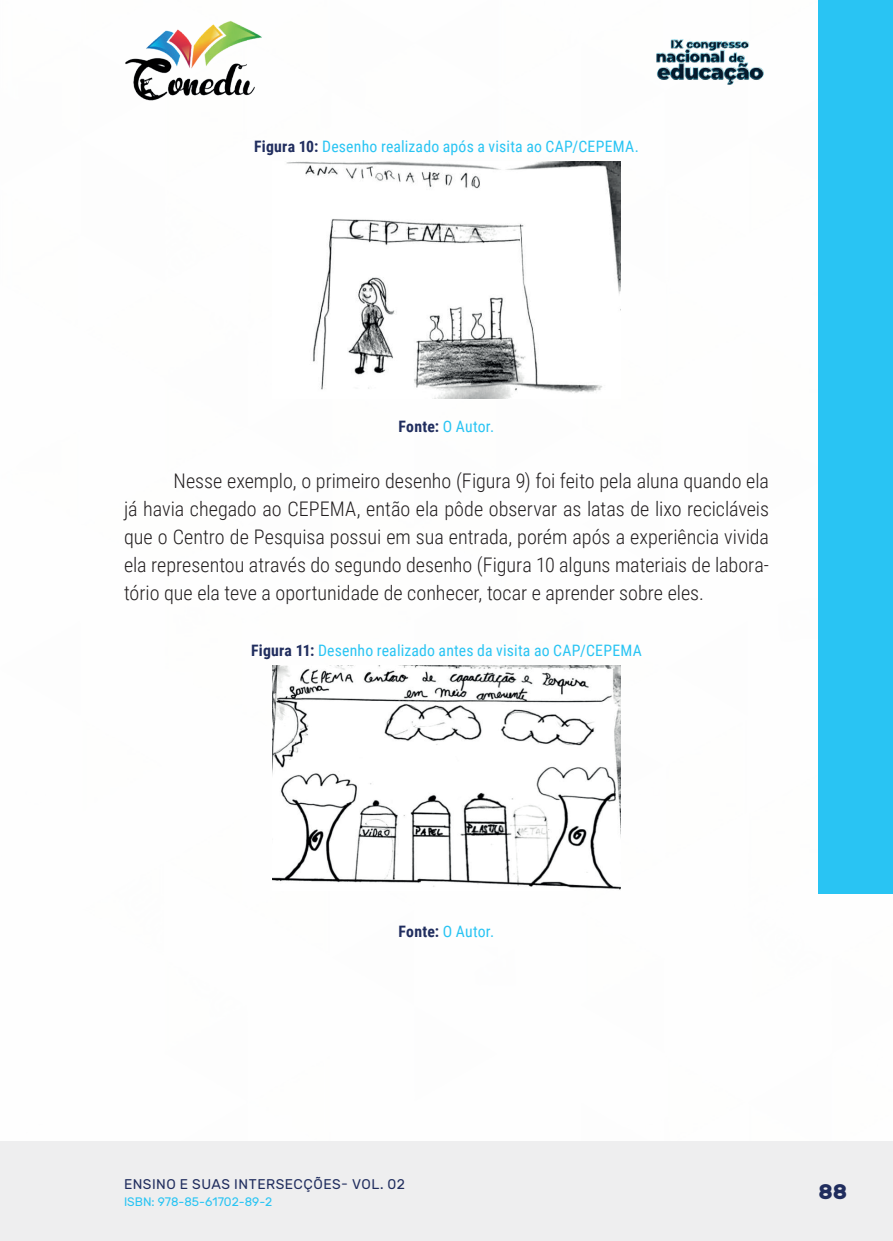
<style>
.page{position:relative;width:893px;height:1241px;background:#fff}
.page>*{position:absolute;margin:0;border:0;box-sizing:border-box;transform-origin:0 0}
.t1{font:700 21px "Rubik";color:#202d5e}
._9_CORPO{font:300 20.12px/28px "Roboto Condensed";color:#231f20;text-align:justify}
._14_LEGENDAS{font:15.75px "Roboto Condensed";letter-spacing:.01em;color:#29c4f3}
._15_FONTES{font:15.75px "Roboto Condensed";letter-spacing:.01em;color:#29c4f3}
.t2{font:14px "Rubik";letter-spacing:.035em;color:#202d5e}
.t3{font:12.25px "Rubik";color:#29c4f3}
.s1{font-weight:700;color:#202d5e}
</style>
<div class="page">
<div style="left:0;top:1141px;width:893px;height:99px;background:#eeeeef"></div>
<img style="left:125px;top:20px;width:137px;height:81px">
<img style="left:656px;top:39px;width:108px;height:46px">
<div style="left:819px;top:0;width:74px;height:893px;background:#29c4f3"></div>
<img style="left:286px;top:161px;width:334px;height:238px">
<img style="left:273px;top:665px;width:347px;height:224px">
<p class="_14_LEGENDAS" style="left:254px;top:135px;width:386px"><span class="s1">Figura 10:</span> Desenho realizado após a visita ao CAP/CEPEMA.</p>
<p class="_15_FONTES" style="left:399px;top:415px;width:97px"><span class="s1">Fonte:</span> O Autor.</p>
<p class="_9_CORPO" style="left:124px;top:466px;width:646px;text-indent:50px">Nesse exemplo, o primeiro desenho (Figura 9) foi feito pela aluna quando ela já havia chegado ao CEPEMA, então ela pôde observar as latas de lixo recicláveis que o Centro de Pesquisa possui em sua entrada, porém após a experiência vivida ela representou através do segundo desenho (Figura 10 alguns materiais de labora&shy;tório que ela teve a oportunidade de conhecer, tocar e aprender sobre eles.</p>
<p class="_14_LEGENDAS" style="left:251px;top:639px;width:392px"><span class="s1">Figura 11:</span> Desenho realizado antes da visita ao CAP/CEPEMA</p>
<p class="_15_FONTES" style="left:399px;top:919px;width:97px"><span class="s1">Fonte:</span> O Autor.</p>
<p class="t2" style="left:124px;top:1175px;width:282px">ENSINO E SUAS INTERSECÇÕES- VOL. 02</p>
<p class="t3" style="left:124px;top:1194px;width:150px">ISBN: 978-85-61702-89-2</p>
<p class="t1" style="left:819px;top:1179px;width:30px">88</p>
</div>
